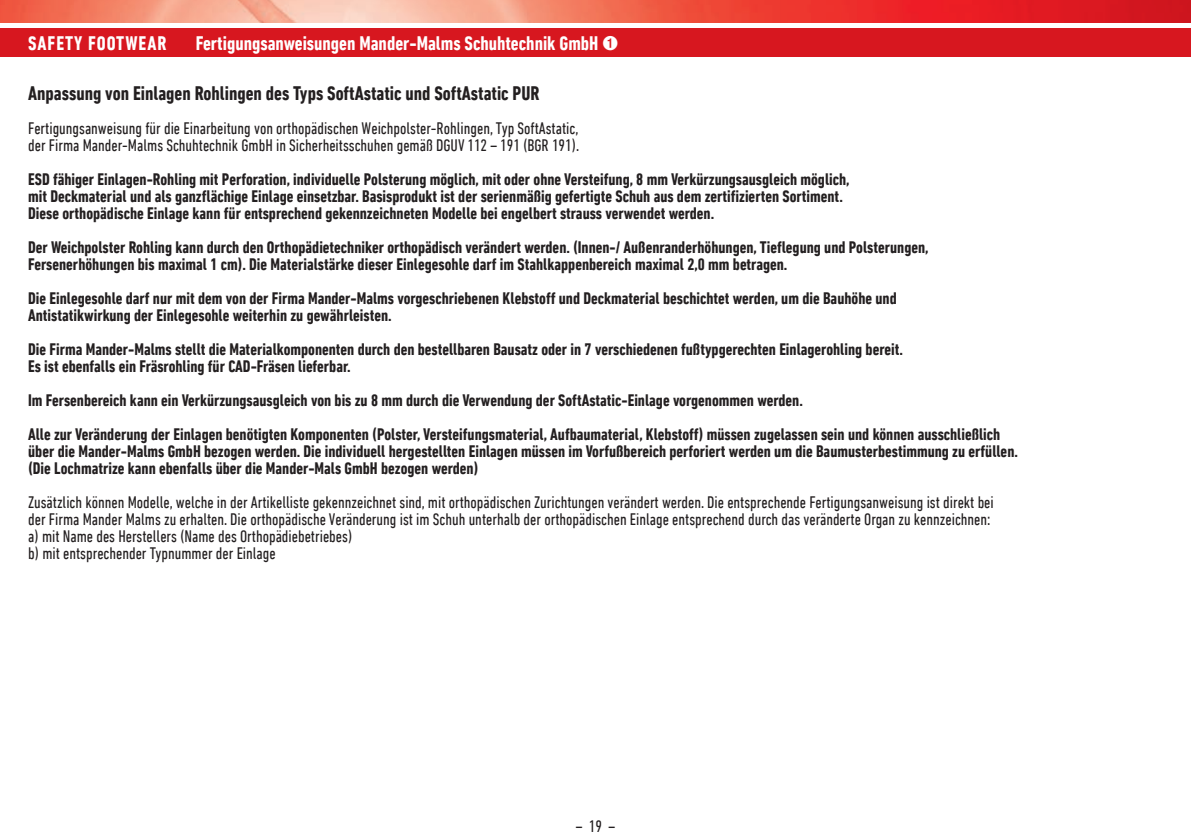
<style>
.page{position:relative;width:1191px;height:840px;background:#fff}
.page>*{position:absolute;margin:0;border:0;box-sizing:border-box;transform-origin:0 0}
.t1{font:700 condensed 20px "DIN Next LT Pro";color:#231f20}
.t2{font:700 condensed 20px "DIN Next LT Pro";color:#fff}
.t3{font:700 condensed 20px "DIN Next LT Pro";letter-spacing:.05em;color:#fff}
.t4{font:700 condensed 17px/17px "DIN Next LT Pro";color:#231f20}
.t5{font:condensed 17px/17px "DIN Next LT Pro";color:#231f20}
</style>
<div class="page">
<div style="left:0;top:28px;width:1191px;height:29px;background:#d7171f"></div>
<img style="left:0;top:0;width:1191px;height:23px">
<p class="t3" style="left:28px;top:32px;width:140px">SAFETY FOOTWEAR</p>
<p class="t2" style="left:196px;top:32px;width:424px">Fertigungsanweisungen Mander-Malms Schuhtechnik GmbH ➊</p>
<p class="t1" style="left:28px;top:81px;width:513px">Anpassung von Einlagen Rohlingen des Typs SoftAstatic und SoftAstatic PUR</p>
<p class="t5" style="left:28px;top:119px;width:552px">Fertigungsanweisung für die Einarbeitung von orthopädischen Weichpolster-Rohlingen, Typ SoftAstatic, der Firma Mander-Malms Schuhtechnik GmbH in Sicherheitsschuhen gemäß DGUV 112 – 191 (BGR 191).</p>
<p class="t4" style="left:28px;top:170px;width:823px">ESD fähiger Einlagen-Rohling mit Perforation, individuelle Polsterung möglich, mit oder ohne Versteifung, 8 mm Verkürzungsausgleich möglich, mit Deckmaterial und als ganzflächige Einlage einsetzbar. Basisprodukt ist der serienmäßig gefertigte Schuh aus dem zertifizierten Sortiment.<br>Diese orthopädische Einlage kann für entsprechend gekennzeichneten Modelle bei engelbert strauss verwendet werden.</p>
<p class="t4" style="left:28px;top:238px;width:902px">Der Weichpolster Rohling kann durch den Orthopädietechniker orthopädisch verändert werden. (Innen-/ Außenranderhöhungen, Tieflegung und Polsterungen,<br>Fersenerhöhungen bis maximal 1 cm). Die Materialstärke dieser Einlegesohle darf im Stahlkappenbereich maximal 2,0 mm betragen.</p>
<p class="t4" style="left:28px;top:289px;width:870px">Die Einlegesohle darf nur mit dem von der Firma Mander-Malms vorgeschriebenen Klebstoff und Deckmaterial beschichtet werden, um die Bauhöhe und<br>Antistatikwirkung der Einlegesohle weiterhin zu gewährleisten.</p>
<p class="t4" style="left:28px;top:340px;width:876px">Die Firma Mander-Malms stellt die Materialkomponenten durch den bestellbaren Bausatz oder in 7 verschiedenen fußtypgerechten Einlagerohling bereit.<br>Es ist ebenfalls ein Fräsrohling für CAD-Fräsen lieferbar.</p>
<p class="t4" style="left:28px;top:383px;width:973px;line-height:34px">Im Fersenbereich kann ein Verkürzungsausgleich von bis zu 8 mm durch die Verwendung der SoftAstatic-Einlage vorgenommen werden.<br>Alle zur Veränderung der Einlagen benötigten Komponenten (Polster, Versteifungsmaterial, Aufbaumaterial, Klebstoff) müssen zugelassen sein und können ausschließlich</p>
<p class="t4" style="left:28px;top:442px;width:991px">über die Mander-Malms GmbH bezogen werden. Die individuell hergestellten Einlagen müssen im Vorfußbereich perforiert werden um die Baumusterbestimmung zu erfüllen. (Die Lochmatrize kann ebenfalls über die Mander-Mals GmbH bezogen werden)</p>
<p class="t5" style="left:28px;top:493px;width:967px">Zusätzlich können Modelle, welche in der Artikelliste gekennzeichnet sind, mit orthopädischen Zurichtungen verändert werden. Die entsprechende Fertigungsanweisung ist direkt bei der Firma Mander Malms zu erhalten. Die orthopädische Veränderung ist im Schuh unterhalb der orthopädischen Einlage entsprechend durch das veränderte Organ zu kennzeichnen: a) mit Name des Herstellers (Name des Orthopädiebetriebes)<br>b) mit entsprechender Typnummer der Einlage</p>
<p class="t5" style="left:576px;top:817px;width:41px">– 19 –</p>
</div>
